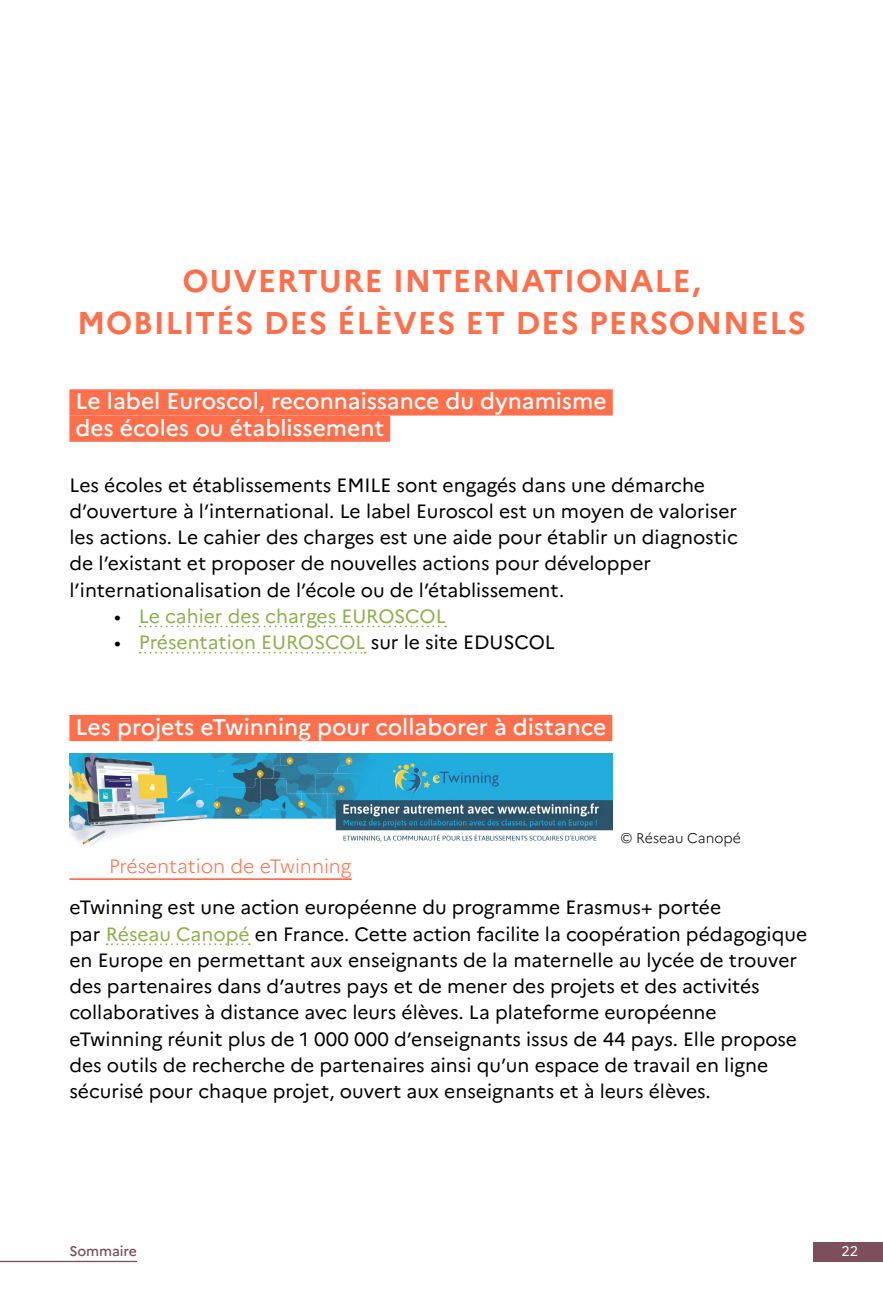
<style>
.page{position:relative;width:883px;height:1290px;background:#fff}
.page>*{position:absolute;margin:0;border:0;box-sizing:border-box;transform-origin:0 0}
.Titre01{font:700 31.5px/42px "Marianne";letter-spacing:.025em;color:#ff6f4c;text-align:center}
.Titre02{font:500 22.75px/26.2px "Marianne";color:#fff}
.t1{font:19.25px/26.2px "Marianne";color:#000}
.t2{font:19.25px "Marianne";color:#91ae4f}
.Titre03{font:300 19.25px "Marianne";color:#ff6f4c}
.Legende{font:300 14px "Marianne";color:#000}
.t3{font:500 14px "Marianne";letter-spacing:-.01em;color:#7d4e5b}
.t4{font:14px "Marianne";color:#fff}
.s1{color:#000}
.s2{color:#91ae4f}
</style>
<div class="page">
<div style="left:814px;top:1241px;width:69px;height:20px;background:#7d4e5b"></div>
<hr style="left:0;top:1261px;width:137px;height:1px;background:#7d4e5b">
<div style="left:69px;top:389px;width:544px;height:26px;background:#ff6f4c"></div>
<div style="left:69px;top:415px;width:321px;height:27px;background:#ff6f4c"></div>
<svg style="left:140px;top:625px;width:306px;height:2px"></svg>
<svg style="left:140px;top:652px;width:226px;height:1px"></svg>
<div style="left:69px;top:715px;width:543px;height:26px;background:#ff6f4c"></div>
<hr style="left:69px;top:878px;width:283px;height:2px;background:#ff6f4c">
<svg style="left:107px;top:943px;width:143px;height:2px"></svg>
<img style="left:69px;top:754px;width:543px;height:92px">
<p class="Titre01" style="left:77px;top:259px;width:730px">OUVERTURE INTERNATIONALE,<br>MOBILITÉS DES ÉLÈVES ET DES PERSONNELS</p>
<p class="Titre02" style="left:76px;top:388px;width:533px">Le label Euroscol, reconnaissance du dynamisme des écoles ou établissement</p>
<p class="t1" style="left:69px;top:472px;width:670px">Les écoles et établissements EMILE sont engagés dans une démarche d’ouverture à l’international. Le label Euroscol est un moyen de valoriser les actions. Le cahier des charges est une aide pour établir un diagnostic de l’existant et proposer de nouvelles actions pour développer l’internationalisation de l’école ou de l’établissement.</p>
<p class="t2" style="left:114px;top:604px;width:333px"><span class="s1">•</span> Le cahier des charges EUROSCOL</p>
<p class="t2" style="left:114px;top:631px;width:442px"><span class="s1">•</span> Présentation EUROSCOL <span class="s1">sur le site EDUSCOL</span></p>
<p class="Titre02" style="left:76px;top:714px;width:532px">Les projets eTwinning pour collaborer à distance</p>
<p class="Legende" style="left:620px;top:829px;width:122px">© Réseau Canopé</p>
<p class="Titre03" style="left:109px;top:855px;width:244px">Présentation de eTwinning</p>
<p class="t1" style="left:69px;top:894px;width:739px">eTwinning est une action européenne du programme Erasmus+ portée<br>par <span class="s2">Réseau Canopé</span> en France. Cette action facilite la coopération pédagogique en Europe en permettant aux enseignants de la maternelle au lycée de trouver des partenaires dans d’autres pays et de mener des projets et des activités collaboratives à distance avec leurs élèves. La plateforme européenne eTwinning réunit plus de 1 000 000 d’enseignants issus de 44 pays. Elle propose des outils de recherche de partenaires ainsi qu’un espace de travail en ligne sécurisé pour chaque projet, ouvert aux enseignants et à leurs élèves.</p>
<p class="t3" style="left:69px;top:1242px;width:69px">Sommaire</p>
<p class="t4" style="left:842px;top:1242px;width:18px">22</p>
</div>
